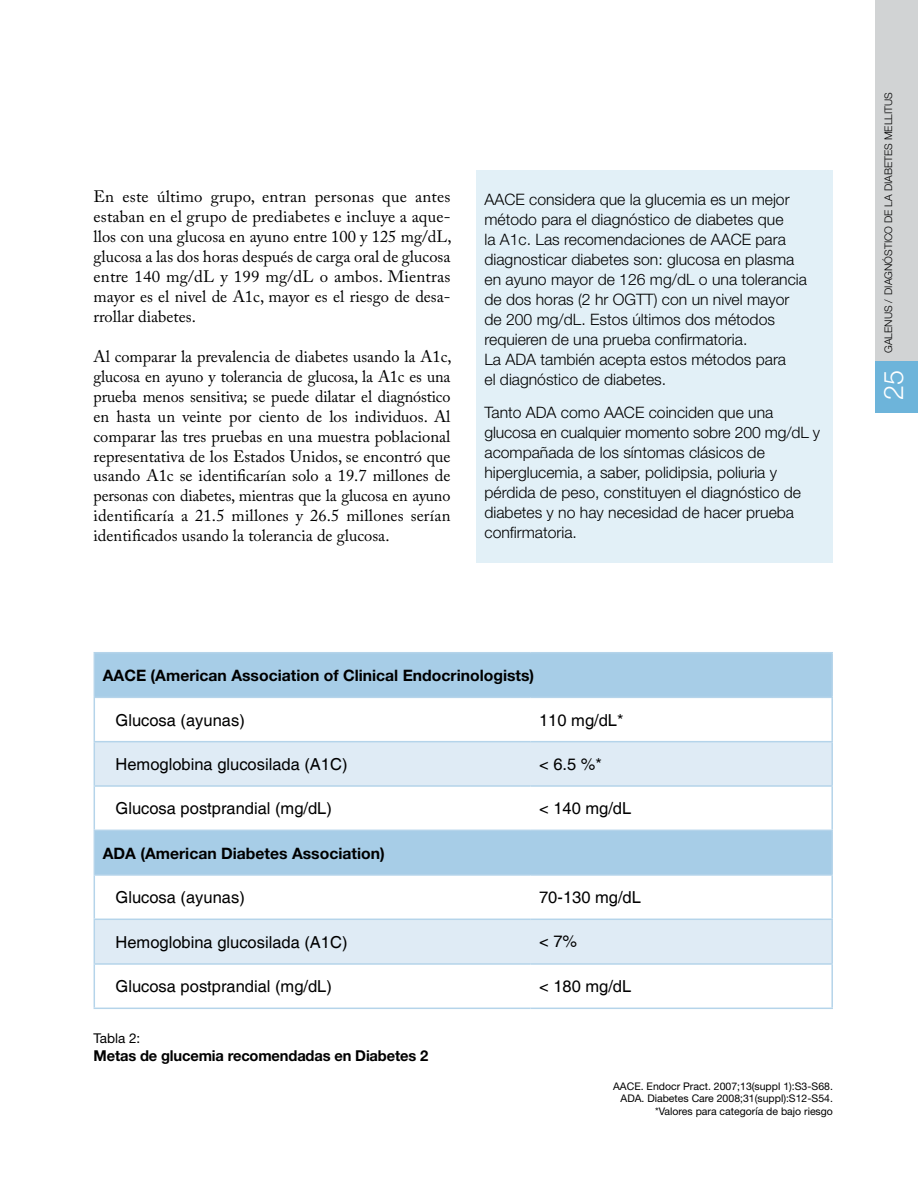
<style>
.page{position:relative;width:918px;height:1188px;background:#fff}
.page>*{position:absolute;margin:0;border:0;box-sizing:border-box;transform-origin:0 0}
.t1{font:300 27px "Helvetica Neue";color:#fff}
.t2{font:16.5px/20px "Adobe Caslon Pro";color:#000;text-align:justify}
.t3{font:16.5px "Helvetica";color:#000}
.t4{font:300 15.75px/20px "Helvetica Neue";color:#000}
.t5{font:700 15.75px "Helvetica Neue";color:#000}
.t6{font:700 15px "Helvetica Neue";letter-spacing:-.01em;color:#000}
.t7{font:13.5px "Helvetica Neue";color:#000}
.t8{font:10.5px/12.6px "Helvetica Neue";color:#000;text-align:right}
.t9{font:300 10.5px "Helvetica Neue";color:#000}
</style>
<div class="page">
<div style="left:95px;top:653px;width:736px;height:44px;background:#a7cde7"></div>
<svg style="left:95px;top:742px;width:736px;height:221px"></svg>
<hr style="left:94px;top:698px;width:1px;height:43px;background:#b5d4ea">
<hr style="left:831px;top:698px;width:2px;height:43px;background:#b5d4ea">
<hr style="left:94px;top:741px;width:437px;height:1px;background:#b5d4ea">
<hr style="left:94px;top:742px;width:1px;height:43px;background:#b5d4ea">
<hr style="left:531px;top:741px;width:302px;height:1px;background:#b5d4ea">
<hr style="left:831px;top:742px;width:2px;height:43px;background:#b5d4ea">
<hr style="left:94px;top:785px;width:437px;height:2px;background:#b5d4ea">
<hr style="left:94px;top:787px;width:1px;height:43px;background:#b5d4ea">
<hr style="left:531px;top:785px;width:302px;height:2px;background:#b5d4ea">
<hr style="left:831px;top:787px;width:2px;height:43px;background:#b5d4ea">
<hr style="left:94px;top:830px;width:437px;height:1px;background:#b5d4ea">
<hr style="left:94px;top:831px;width:1px;height:43px;background:#b5d4ea">
<hr style="left:531px;top:830px;width:302px;height:1px;background:#b5d4ea">
<hr style="left:831px;top:831px;width:2px;height:43px;background:#b5d4ea">
<hr style="left:94px;top:874px;width:437px;height:2px;background:#b5d4ea">
<hr style="left:94px;top:876px;width:1px;height:43px;background:#b5d4ea">
<hr style="left:531px;top:874px;width:302px;height:2px;background:#b5d4ea">
<hr style="left:831px;top:876px;width:2px;height:43px;background:#b5d4ea">
<hr style="left:94px;top:919px;width:437px;height:1px;background:#b5d4ea">
<hr style="left:94px;top:920px;width:1px;height:43px;background:#b5d4ea">
<hr style="left:531px;top:919px;width:302px;height:1px;background:#b5d4ea">
<hr style="left:831px;top:920px;width:2px;height:43px;background:#b5d4ea">
<hr style="left:94px;top:963px;width:437px;height:2px;background:#b5d4ea">
<hr style="left:94px;top:965px;width:1px;height:43px;background:#b5d4ea">
<hr style="left:531px;top:963px;width:302px;height:2px;background:#b5d4ea">
<hr style="left:831px;top:965px;width:2px;height:43px;background:#b5d4ea">
<hr style="left:94px;top:1008px;width:437px;height:1px;background:#b5d4ea">
<hr style="left:531px;top:1008px;width:302px;height:1px;background:#b5d4ea">
<hr style="left:94px;top:652px;width:437px;height:1px;background:#b5d4ea">
<hr style="left:94px;top:653px;width:1px;height:44px;background:#b5d4ea">
<hr style="left:531px;top:652px;width:302px;height:1px;background:#b5d4ea">
<hr style="left:831px;top:653px;width:2px;height:44px;background:#b5d4ea">
<hr style="left:94px;top:697px;width:437px;height:1px;background:#b5d4ea">
<hr style="left:531px;top:697px;width:302px;height:1px;background:#b5d4ea">
<div style="left:476px;top:170px;width:357px;height:392px;background:#e2f0f7"></div>
<div style="left:875px;top:0;width:43px;height:412px;background:#d1d3d4"></div>
<div style="left:875px;top:361px;width:43px;height:51px;background:#6db4da"></div>
<p class="t2" style="left:94px;top:186px;width:360px">En este último grupo, entran personas que antes estaban en el grupo de prediabetes e incluye a aque&shy;llos con una glucosa en ayuno entre 100 y 125 mg/dL, glucosa a las dos horas después de carga oral de glucosa entre 140 mg/dL y 199 mg/dL o ambos. Mientras mayor es el nivel de A1c, mayor es el riesgo de desa&shy;rrollar diabetes.</p>
<p class="t2" style="left:94px;top:346px;width:360px">Al comparar la prevalencia de diabetes usando la A1c, glucosa en ayuno y tolerancia de glucosa, la A1c es una prueba menos sensitiva; se puede dilatar el diagnóstico en hasta un veinte por ciento de los individuos. Al comparar las tres pruebas en una muestra poblacional representativa de los Estados Unidos, se encontró que usando A1c se identificarían solo a 19.7 millones de personas con diabetes, mientras que la glucosa en ayuno identificaría a 21.5 millones y 26.5 millones serían identificados usando la tolerancia de glucosa.</p>
<p class="t4" style="left:485px;top:190px;width:324px">AACE considera que la glucemia es un mejor método para el diagnóstico de diabetes que<br>la A1c. Las recomendaciones de AACE para diagnosticar diabetes son: glucosa en plasma en ayuno mayor de 126 mg/dL o una tolerancia de dos horas (2 hr OGTT) con un nivel mayor de 200 mg/dL. Estos últimos dos métodos requieren de una prueba confirmatoria.<br>La ADA también acepta estos métodos para<br>el diagnóstico de diabetes.</p>
<p class="t4" style="left:485px;top:402px;width:337px">Tanto ADA como AACE coinciden que una glucosa en cualquier momento sobre 200 mg/dL y acompañada de los síntomas clásicos de hiperglucemia, a saber, polidipsia, poliuria y pérdida de peso, constituyen el diagnóstico de diabetes y no hay necesidad de hacer prueba confirmatoria.</p>
<p class="t5" style="left:103px;top:666px;width:433px">AACE (American Association of Clinical Endocrinologists)</p>
<p class="t3" style="left:116px;top:710px;width:131px">Glucosa (ayunas)</p>
<p class="t3" style="left:539px;top:710px;width:86px">110 mg/dL*</p>
<p class="t3" style="left:116px;top:755px;width:233px">Hemoglobina glucosilada (A1C)</p>
<p class="t3" style="left:539px;top:755px;width:64px">&lt; 6.5 %*</p>
<p class="t3" style="left:116px;top:799px;width:218px">Glucosa postprandial (mg/dL)</p>
<p class="t3" style="left:539px;top:799px;width:94px">&lt; 140 mg/dL</p>
<p class="t5" style="left:103px;top:843px;width:283px">ADA (American Diabetes Association)</p>
<p class="t3" style="left:116px;top:888px;width:131px">Glucosa (ayunas)</p>
<p class="t3" style="left:539px;top:888px;width:103px">70-130 mg/dL</p>
<p class="t3" style="left:116px;top:932px;width:233px">Hemoglobina glucosilada (A1C)</p>
<p class="t3" style="left:539px;top:932px;width:40px">&lt; 7%</p>
<p class="t3" style="left:116px;top:977px;width:218px">Glucosa postprandial (mg/dL)</p>
<p class="t3" style="left:539px;top:977px;width:94px">&lt; 180 mg/dL</p>
<p class="t7" style="left:94px;top:1030px;width:48px">Tabla 2:</p>
<p class="t6" style="left:94px;top:1046px;width:336px">Metas de glucemia recomendadas en Diabetes 2</p>
<p class="t8" style="left:613px;top:1080px;width:221px">AACE. Endocr Pract. 2007;13(suppl 1):S3-S68.<br>ADA. Diabetes Care 2008;31(suppl):S12-S54. *Valores para categoría de bajo riesgo</p>
<p class="t9" style="left:882px;top:353px;width:261px;rotate:-90deg">GALENUS / diagnóstico de la diabetes mellitus</p>
<h1 class="t1" style="left:877px;top:400px;width:32px;rotate:-90deg">25</h1>
</div>
